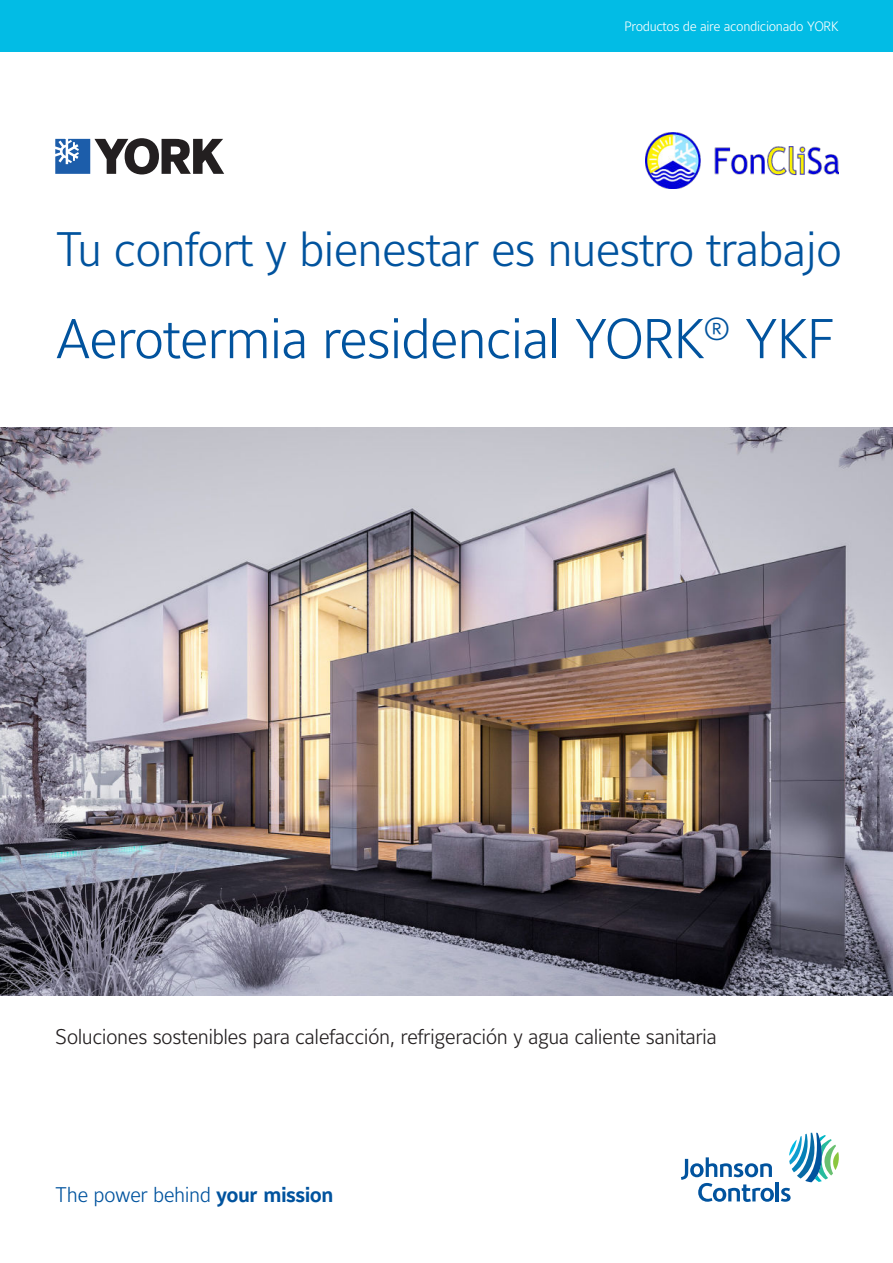
<style>
.page{position:relative;width:893px;height:1263px;background:#fff}
.page>*{position:absolute;margin:0;border:0;box-sizing:border-box;transform-origin:0 0}
.t1{font:300 55.5px "Maurea Jci Tf ML";letter-spacing:-.025em;color:#01539e}
.t2{font:300 48px "Maurea Jci Tf ML";letter-spacing:-.025em;color:#01539e}
.t3{font:300 21px "Maurea Jci Tf ML";letter-spacing:-.025em;color:#231f20}
.t4{font:300 21px "Maurea Jci Tf ML";letter-spacing:-.025em;color:#01539e}
.t5{font:300 13.5px "Maurea Jci Tf ML";letter-spacing:-.025em;color:#fff}
.s1{font-weight:700}
</style>
<div class="page">
<div style="left:0;top:0;width:893px;height:51px;background:#02bce5"></div>
<svg style="left:55px;top:138px;width:169px;height:36px"></svg>
<hr style="left:776px;top:1182px;width:3px;height:19px;background:#01539e">
<svg style="left:781px;top:1188px;width:10px;height:14px"></svg>
<svg style="left:681px;top:1157px;width:93px;height:45px"></svg>
<svg style="left:789px;top:1133px;width:50px;height:49px"></svg>
<img style="left:0;top:427px;width:893px;height:568px">
<img style="left:646px;top:133px;width:192px;height:55px">
<p class="t5" style="left:624px;top:20px;width:216px">Productos de aire acondicionado YORK</p>
<h2 class="t2" style="left:56px;top:225px;width:788px">Tu confort y bienestar es nuestro trabajo</h2>
<h1 class="t1" style="left:55px;top:311px;width:781px">Aerotermia residencial YORK<sup>®</sup> YKF</h1>
<p class="t3" style="left:55px;top:1026px;width:663px">Soluciones sostenibles para calefacción, refrigeración y agua caliente sanitaria</p>
<p class="t4" style="left:55px;top:1184px;width:280px">The power behind <span class="s1">your mission</span></p>
</div>
